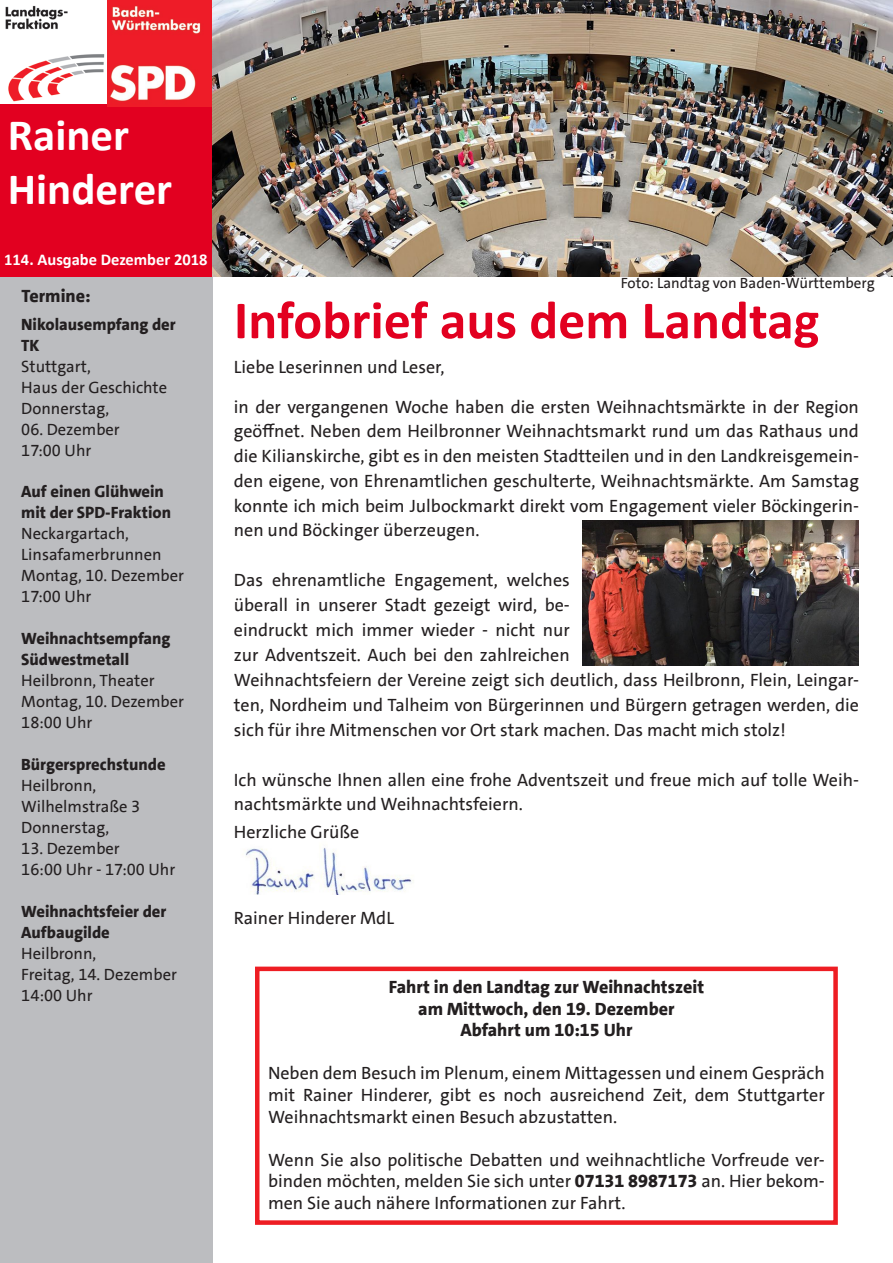
<style>
.page{position:relative;width:893px;height:1263px;background:#fff}
.page>*{position:absolute;margin:0;border:0;box-sizing:border-box;transform-origin:0 0}
.t1{font:700 54px "Calibri";color:#e20020}
.t2{font:700 45px "Calibri";color:#fff}
.t3{font:18px/24.9px "SPD The Sans";color:#231f20;text-align:justify}
.t4{font:800 18px "SPD The Sans";color:#231f20}
.Fließtext{font:16.5px "SPD The Sans";color:#231f20}
.Fließtext-2{font:800 16.5px/21px "SPD The Sans";color:#231f20}
.t5{font:700 16.5px "Calibri";color:#fff}
.t6{font:15px "SPD The Sans";color:#231f20}
.s1{font-weight:800}
</style>
<div class="page">
<div style="left:0;top:276px;width:213px;height:987px;background:#bcbdc0"></div>
<div style="left:0;top:0;width:213px;height:276px;background:#e20020"></div>
<div style="left:0;top:0;width:106px;height:104px;background:#fff"></div>
<img style="left:5px;top:5px;width:100px;height:97px">
<img style="left:107px;top:0;width:106px;height:106px">
<img style="left:245px;top:848px;width:169px;height:47px">
<img style="left:213px;top:0;width:680px;height:276px">
<img style="left:582px;top:521px;width:277px;height:144px">
<div style="left:255px;top:966px;width:583px;height:259px;border:4px solid #ee1d23"></div>
<p class="t2" style="left:8px;top:103px;width:123px">Rainer</p>
<p class="t2" style="left:8px;top:157px;width:166px">Hinderer</p>
<p class="t5" style="left:4px;top:248px;width:205px">114. Ausgabe Dezember 2018</p>
<p class="t4" style="left:22px;top:285px;width:71px">Termine:</p>
<p class="Fließtext-2" style="left:21px;top:314px;width:156px">Nikolausempfang der<br>TK</p>
<p class="Fließtext" style="left:21px;top:356px;width:71px">Stuttgart,</p>
<p class="Fließtext" style="left:21px;top:377px;width:147px">Haus der Geschichte</p>
<p class="Fließtext" style="left:21px;top:398px;width:89px">Donnerstag,</p>
<p class="Fließtext" style="left:21px;top:419px;width:100px">06. Dezember</p>
<p class="Fließtext" style="left:21px;top:440px;width:72px">17:00 Uhr</p>
<p class="Fließtext-2" style="left:21px;top:481px;width:151px">Auf einen Glühwein mit der SPD-Fraktion</p>
<p class="Fließtext" style="left:21px;top:523px;width:109px">Neckargartach,</p>
<p class="Fließtext" style="left:21px;top:544px;width:142px">Linsafamerbrunnen</p>
<p class="Fließtext" style="left:21px;top:565px;width:164px">Montag, 10. Dezember</p>
<p class="Fließtext" style="left:21px;top:586px;width:72px">17:00 Uhr</p>
<p class="Fließtext-2" style="left:21px;top:628px;width:151px">Weihnachtsempfang<br>Südwestmetall</p>
<p class="Fließtext" style="left:21px;top:670px;width:135px">Heilbronn, Theater</p>
<p class="Fließtext" style="left:21px;top:691px;width:164px">Montag, 10. Dezember</p>
<p class="Fließtext" style="left:21px;top:712px;width:73px">18:00 Uhr</p>
<p class="Fließtext-2" style="left:21px;top:754px;width:146px">Bürgersprechstunde</p>
<p class="Fließtext" style="left:21px;top:775px;width:77px">Heilbronn,</p>
<p class="Fließtext" style="left:21px;top:796px;width:120px">Wilhelmstraße 3</p>
<p class="Fließtext" style="left:21px;top:817px;width:89px">Donnerstag,</p>
<p class="Fließtext" style="left:21px;top:838px;width:100px">13. Dezember</p>
<p class="Fließtext" style="left:21px;top:859px;width:156px">16:00 Uhr - 17:00 Uhr</p>
<p class="Fließtext-2" style="left:21px;top:901px;width:147px">Weihnachtsfeier der<br>Aufbaugilde</p>
<p class="Fließtext" style="left:21px;top:943px;width:77px">Heilbronn,</p>
<p class="Fließtext" style="left:21px;top:964px;width:157px">Freitag, 14. Dezember</p>
<p class="Fließtext" style="left:21px;top:985px;width:73px">14:00 Uhr</p>
<p class="t6" style="left:621px;top:273px;width:255px">Foto: Landtag von Baden-Württemberg</p>
<p class="t1" style="left:234px;top:282px;width:587px">Infobrief aus dem Landtag</p>
<p class="t3" style="left:234px;top:354px;width:212px">Liebe Leserinnen und Leser,</p>
<p class="t3" style="left:234px;top:394px;width:627px">in der vergangenen Woche haben die ersten Weihnachtsmärkte in der Region geöffnet. Neben dem Heilbronner Weihnachtsmarkt rund um das Rathaus und die Kilianskirche, gibt es in den meisten Stadtteilen und in den Landkreisgemein&shy;den eigene, von Ehrenamtlichen geschulterte, Weihnachtsmärkte. Am Samstag konnte ich mich beim Julbockmarkt direkt vom Engagement vieler Böckingerin-</p>
<p class="t3" style="left:234px;top:518px;width:247px">nen und Böckinger überzeugen.</p>
<p class="t3" style="left:234px;top:568px;width:627px;text-align:left">Das ehrenamtliche Engagement, welches<br>überall in unserer Stadt gezeigt wird, be-<br>eindruckt mich immer wieder - nicht nur<br>zur Adventszeit. Auch bei den zahlreichen<br>Weihnachtsfeiern der Vereine zeigt sich deutlich, dass Heilbronn, Flein, Leingar&shy;ten, Nordheim und Talheim von Bürgerinnen und Bürgern getragen werden, die sich für ihre Mitmenschen vor Ort stark machen. Das macht mich stolz!</p>
<p class="t3" style="left:234px;top:767px;width:627px">Ich wünsche Ihnen allen eine frohe Adventszeit und freue mich auf tolle Weih&shy;nachtsmärkte und Weihnachtsfeiern.</p>
<p class="t3" style="left:234px;top:819px;width:127px">Herzliche Grüße</p>
<p class="t3" style="left:234px;top:906px;width:162px">Rainer Hinderer MdL</p>
<p class="t4" style="left:389px;top:975px;width:317px">Fahrt in den Landtag zur Weihnachtszeit</p>
<p class="t4" style="left:418px;top:997px;width:258px">am Mittwoch, den 19. Dezember</p>
<p class="t4" style="left:460px;top:1018px;width:174px">Abfahrt um 10:15 Uhr</p>
<p class="t3" style="left:268px;top:1062px;width:558px;line-height:21.6px">Neben dem Besuch im Plenum, einem Mittagessen und einem Gespräch mit Rainer Hinderer, gibt es noch ausreichend Zeit, dem Stuttgarter Weihnachtsmarkt einen Besuch abzustatten.</p>
<p class="t3" style="left:268px;top:1149px;width:558px;line-height:21.6px">Wenn Sie also politische Debatten und weihnachtliche Vorfreude ver&shy;binden möchten, melden Sie sich unter <span class="s1">07131 8987173</span> an. Hier bekom&shy;men Sie auch nähere Informationen zur Fahrt.</p>
</div>
